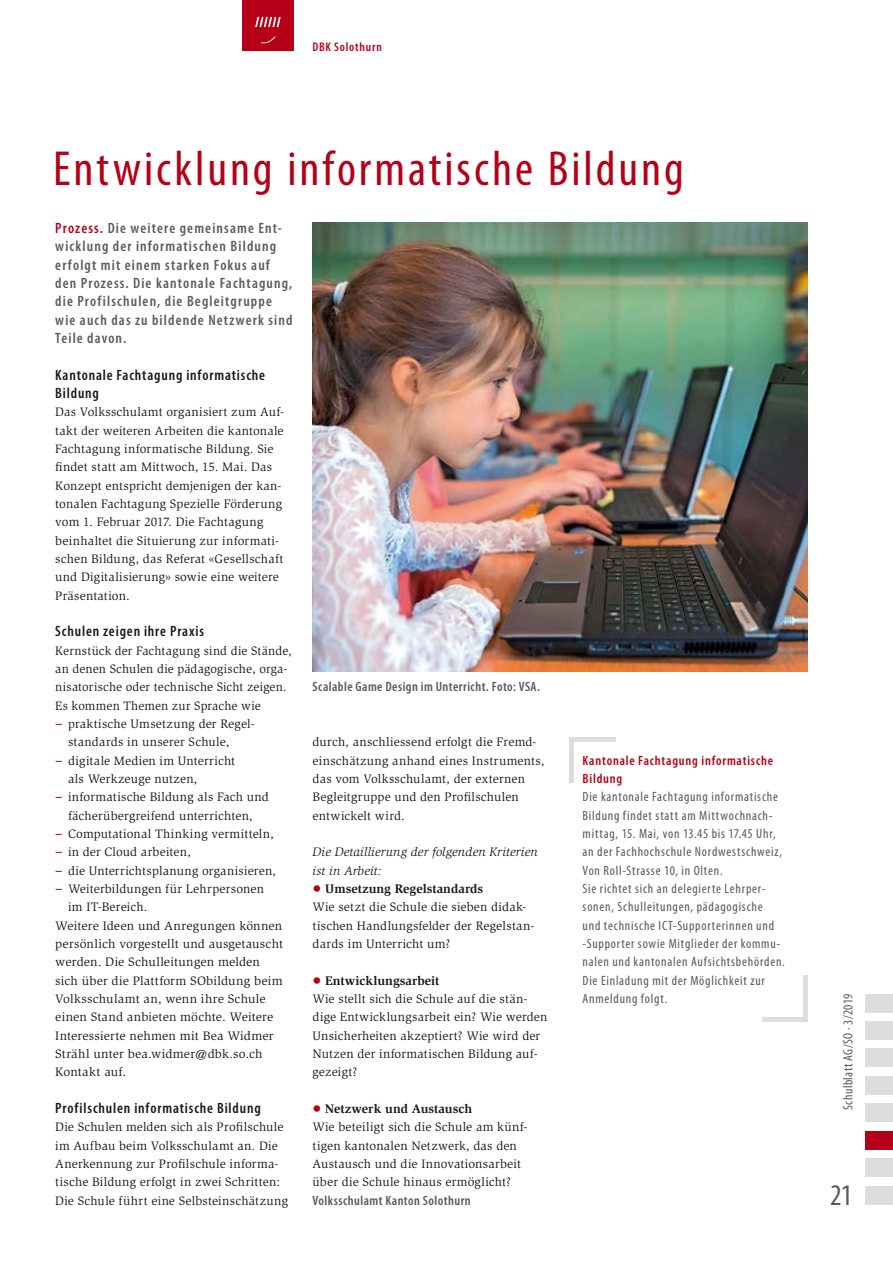
<style>
.page{position:relative;width:893px;height:1263px;background:#fff}
.page>*{position:absolute;margin:0;border:0;box-sizing:border-box;transform-origin:0 0}
.t1{font:condensed 49.5px "Myriad Pro";letter-spacing:.06em;color:#b50017}
.t2{font:condensed 30px "Myriad Pro";color:#56585c}
.t3{font:600 condensed 15px/18.3px "Myriad Pro";letter-spacing:.075em;color:#5a5b5e}
.t4{font:600 condensed 15px/18.3px "Myriad Pro";letter-spacing:.055em;color:#1a1818}
.t5{font:condensed 13.5px/18.3px "Myriad Pro";letter-spacing:.055em;color:#56585c}
.t6{font:600 condensed 13.5px "Myriad Pro";letter-spacing:.035em;color:#56585c}
.t7{font:600 condensed 13.5px/18.3px "Myriad Pro";letter-spacing:.06em;color:#b50017}
.t8{font:condensed 13.5px "Myriad Pro";letter-spacing:.03em;color:#5a5b5e}
.t9{font:700 12.75px "Slimbach Std";color:#1a1818}
.t10{font:12.6px/18.3px "Slimbach Std";letter-spacing:.015em;color:#1a1818}
.t11{font:italic 12.6px/18.3px "Slimbach Std";letter-spacing:.01em;color:#1a1818}
.t12{font:600 condensed 12.6px "Myriad Pro";letter-spacing:.06em;color:#b50017}
.s1{color:#b50017}
.s2{font-family:"Eurostile LT Std";font-size:12.75px;color:#b50017}
.s3{font-weight:400;font-size:18px;color:#b50017}
</style>
<div class="page">
<div style="left:242px;top:0;width:51px;height:51px;background:#b50017"></div>
<div style="left:865px;top:1021px;width:28px;height:18px;background:#dddddc"></div>
<div style="left:865px;top:994px;width:28px;height:18px;background:#dddddc"></div>
<div style="left:865px;top:1048px;width:28px;height:19px;background:#dddddc"></div>
<div style="left:865px;top:1076px;width:28px;height:18px;background:#dddddc"></div>
<div style="left:865px;top:1103px;width:28px;height:19px;background:#dddddc"></div>
<div style="left:865px;top:1186px;width:28px;height:18px;background:#dddddc"></div>
<div style="left:865px;top:1158px;width:28px;height:19px;background:#dddddc"></div>
<svg style="left:261px;top:36px;width:15px;height:7px"></svg>
<svg style="left:255px;top:17px;width:26px;height:10px"></svg>
<div style="left:865px;top:1131px;width:28px;height:18px;background:#b50017"></div>
<img style="left:313px;top:223px;width:495px;height:449px">
<hr style="left:570px;top:737px;width:4px;height:46px;background:#dddddc">
<hr style="left:570px;top:737px;width:46px;height:4px;background:#dddddc">
<hr style="left:804px;top:975px;width:4px;height:46px;background:#dddddc">
<hr style="left:762px;top:1017px;width:46px;height:4px;background:#dddddc">
<p class="t12" style="left:313px;top:39px;width:71px">DBK Solothurn</p>
<h1 class="t1" style="left:53px;top:138px;width:632px">Entwicklung informatische Bildung</h1>
<p class="t3" style="left:55px;top:219px;width:239px"><span class="s1">Prozess.</span> Die weitere gemeinsame Ent&shy;wicklung der informatischen Bildung erfolgt mit einem starken Fokus auf den Prozess. Die kantonale Fachtagung, die Profilschulen, die Begleitgruppe wie auch das zu bildende Netzwerk sind Teile davon.</p>
<p class="t4" style="left:55px;top:365px;width:211px">Kantonale Fachtagung informatische<br>Bildung</p>
<p class="t10" style="left:55px;top:403px;width:230px">Das Volksschulamt organisiert zum Auf&shy;takt der weiteren Arbeiten die kantonale Fachtagung informatische Bildung. Sie findet statt am Mittwoch, 15. Mai. Das Konzept entspricht demjenigen der kan&shy;tonalen Fachtagung Spezielle Förderung vom 1. Februar 2017. Die Fachtagung beinhaltet die Situierung zur informati&shy;schen Bildung, das Referat «Gesellschaft und Digitalisierung» sowie eine weitere Präsentation.</p>
<p class="t4" style="left:55px;top:622px;width:150px">Schulen zeigen ihre Praxis</p>
<p class="t10" style="left:55px;top:641px;width:238px">Kernstück der Fachtagung sind die Stände,</p>
<p class="t10" style="left:55px;top:660px;width:234px">an denen Schulen die pädagogische, orga-</p>
<p class="t10" style="left:55px;top:678px;width:233px">nisatorische oder technische Sicht zeigen.</p>
<p class="t10" style="left:55px;top:696px;width:207px">Es kommen Themen zur Sprache wie</p>
<p class="t10" style="left:55px;top:715px;width:201px"><span class="s2">−</span> praktische Umsetzung der Regel-</p>
<p class="t10" style="left:68px;top:733px;width:163px">standards in unserer Schule,</p>
<p class="t10" style="left:55px;top:751px;width:181px"><span class="s2">−</span> digitale Medien im Unterricht</p>
<p class="t10" style="left:68px;top:770px;width:131px">als Werkzeuge nutzen,</p>
<p class="t10" style="left:55px;top:788px;width:215px"><span class="s2">−</span> informatische Bildung als Fach und</p>
<p class="t10" style="left:68px;top:806px;width:186px">fächerübergreifend unterrichten,</p>
<p class="t10" style="left:55px;top:825px;width:220px"><span class="s2">−</span> Computational Thinking vermitteln,</p>
<p class="t10" style="left:55px;top:843px;width:137px"><span class="s2">−</span> in der Cloud arbeiten,</p>
<p class="t10" style="left:55px;top:861px;width:222px"><span class="s2">−</span> die Unterrichtsplanung organisieren,</p>
<p class="t10" style="left:55px;top:880px;width:210px"><span class="s2">−</span> Weiterbildungen für Lehrpersonen</p>
<p class="t10" style="left:68px;top:898px;width:81px">im IT-Bereich.</p>
<p class="t10" style="left:55px;top:916px;width:229px">Weitere Ideen und Anregungen können</p>
<p class="t10" style="left:55px;top:935px;width:229px">persönlich vorgestellt und ausgetauscht</p>
<p class="t10" style="left:55px;top:953px;width:206px">werden. Die Schulleitungen melden</p>
<p class="t10" style="left:55px;top:971px;width:229px">sich über die Plattform SObildung beim</p>
<p class="t10" style="left:55px;top:990px;width:212px">Volksschulamt an, wenn ihre Schule</p>
<p class="t10" style="left:55px;top:1008px;width:220px">einen Stand anbieten möchte. Weitere</p>
<p class="t10" style="left:55px;top:1026px;width:220px">Interessierte nehmen mit Bea Widmer</p>
<p class="t10" style="left:55px;top:1044px;width:209px">Strähl unter bea.widmer@dbk.so.ch</p>
<p class="t10" style="left:55px;top:1063px;width:73px">Kontakt auf.</p>
<p class="t4" style="left:55px;top:1098px;width:207px">Profilschulen informatische Bildung</p>
<p class="t10" style="left:55px;top:1118px;width:234px">Die Schulen melden sich als Profilschule im Aufbau beim Volksschulamt an. Die Anerkennung zur Profilschule informa&shy;tische Bildung erfolgt in zwei Schritten:<br>Die Schule führt eine Selbsteinschätzung</p>
<p class="t6" style="left:313px;top:678px;width:229px">Scalable Game Design im Unterricht. Foto: VSA.</p>
<p class="t10" style="left:313px;top:733px;width:233px">durch, anschliessend erfolgt die Fremd&shy;einschätzung anhand eines Instruments, das vom Volksschulamt, der externen Begleitgruppe und den Profilschulen entwickelt wird.</p>
<p class="t11" style="left:313px;top:843px;width:227px">Die Detaillierung der folgenden Kriterien ist in Arbeit:</p>
<p class="t9" style="left:313px;top:881px;width:172px"><span class="s3">•</span> Umsetzung Regelstandards</p>
<p class="t10" style="left:313px;top:898px;width:223px">Wie setzt die Schule die sieben didak&shy;tischen Handlungsfelder der Regelstan&shy;dards im Unterricht um?</p>
<p class="t9" style="left:313px;top:973px;width:128px"><span class="s3">•</span> Entwicklungsarbeit</p>
<p class="t10" style="left:313px;top:989px;width:236px">Wie stellt sich die Schule auf die stän&shy;dige Entwicklungsarbeit ein? Wie werden Unsicherheiten akzeptiert? Wie wird der Nutzen der informatischen Bildung auf&shy;gezeigt?</p>
<p class="t9" style="left:313px;top:1101px;width:161px"><span class="s3">•</span> Netzwerk und Austausch</p>
<p class="t10" style="left:313px;top:1118px;width:217px">Wie beteiligt sich die Schule am künf&shy;tigen kantonalen Netzwerk, das den Austausch und die Innovationsarbeit über die Schule hinaus ermöglicht?</p>
<p class="t6" style="left:313px;top:1192px;width:160px">Volksschulamt Kanton Solothurn</p>
<p class="t7" style="left:583px;top:751px;width:192px">Kantonale Fachtagung informatische<br>Bildung</p>
<p class="t5" style="left:583px;top:787px;width:204px">Die kantonale Fachtagung informatische Bildung findet statt am Mittwochnach&shy;mittag, 15. Mai, von 13.45 bis 17.45 Uhr, an der Fachhochschule Nordwestschweiz, Von Roll-Strasse 10, in Olten.<br>Sie richtet sich an delegierte Lehrper&shy;sonen, Schulleitungen, pädagogische<br>und technische ICT-Supporterinnen und -Supporter sowie Mitglieder der kommu&shy;nalen und kantonalen Aufsichtsbehörden.<br>Die Einladung mit der Möglichkeit zur Anmeldung folgt.</p>
<p class="t8" style="left:840px;top:1110px;width:118px;rotate:-90deg">Schulblatt AG/SO · 3/2019</p>
<h2 class="t2" style="left:830px;top:1176px;width:24px">21</h2>
</div>
